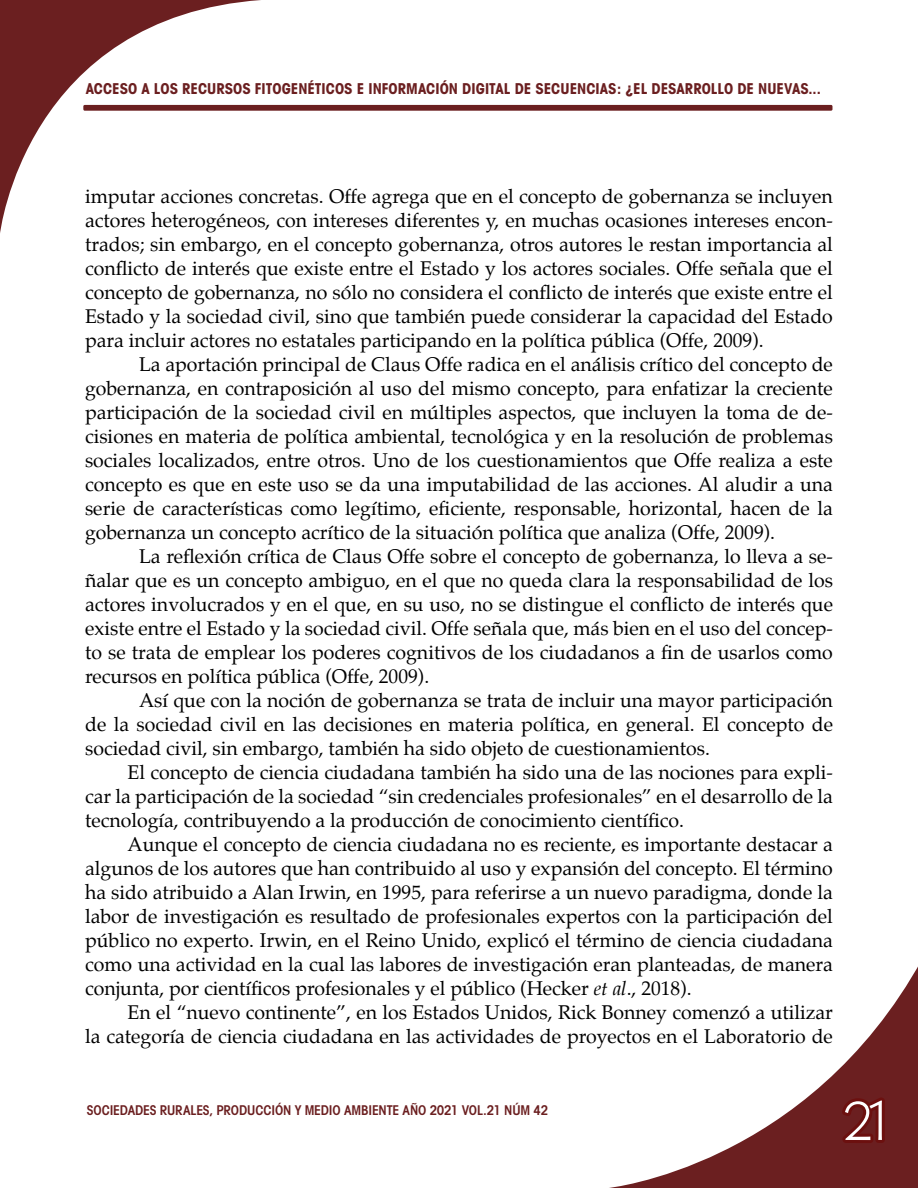
<style>
.page{position:relative;width:918px;height:1188px;background:#fff}
.page>*{position:absolute;margin:0;border:0;box-sizing:border-box;transform-origin:0 0}
.t1{font:60px "Martin Got URWT Ligh";color:#fff}
.t2{font:19.5px/24px "Palatino";color:#000;text-align:justify}
.t3{font:700 condensed 15px "Avant Garde";color:#6b1f20}
.t4{font:13.5px "Avant Garde Cond Demi SC850";letter-spacing:-.015em;color:#6b1f20}
.s1{font-style:italic}
</style>
<div class="page">
<div style="left:83px;top:105px;width:749px;height:6px;background:#6b1f20;border-radius:2px"></div>
<svg style="left:0;top:0;width:262px;height:233px"></svg>
<svg style="left:609px;top:966px;width:309px;height:222px"></svg>
<svg style="left:837px;top:1093px;width:51px;height:53px;background:#6b1717"></svg>
<p class="t3" style="left:86px;top:79px;width:197px">ACCESO A LOS RECURSOS FITOGEN</p>
<p class="t3" style="left:308px;top:79px;width:120px">ÉTICOS E IN FORMACIÓN</p>
<p class="t3" style="left:462px;top:79px;width:116px">DIGITAL DE SECUENCIA</p>
<p class="t3" style="left:608px;top:79px;width:103px">S: ¿EL DESARROLLO</p>
<p class="t3" style="left:737px;top:79px;width:85px">DE NUEVAS...</p>
<p class="t2" style="left:85px;top:184px;width:749px">imputar acciones concretas. Offe agrega que en el concepto de gobernanza se incluyen actores heterogéneos, con intereses diferentes y, en muchas ocasiones intereses encon&shy;trados; sin embargo, en el concepto gobernanza, otros autores le restan importancia al conflicto de interés que existe entre el Estado y los actores sociales. Offe señala que el concepto de gobernanza, no sólo no considera el conflicto de interés que existe entre el Estado y la sociedad civil, sino que también puede considerar la capacidad del Estado para incluir actores no estatales participando en la política pública (Offe, 2009).</p>
<p class="t2" style="left:85px;top:352px;width:750px;text-indent:54px">La aportación principal de Claus Offe radica en el análisis crítico del concepto de gobernanza, en contraposición al uso del mismo concepto, para enfatizar la creciente participación de la sociedad civil en múltiples aspectos, que incluyen la toma de de&shy;cisiones en materia de política ambiental, tecnológica y en la resolución de problemas sociales localizados, entre otros. Uno de los cuestionamientos que Offe realiza a este concepto es que en este uso se da una imputabilidad de las acciones. Al aludir a una serie de características como legítimo, eficiente, responsable, horizontal, hacen de la gobernanza un concepto acrítico de la situación política que analiza (Offe, 2009).</p>
<p class="t2" style="left:85px;top:544px;width:749px;text-indent:54px">La reflexión crítica de Claus Offe sobre el concepto de gobernanza, lo lleva a se&shy;ñalar que es un concepto ambiguo, en el que no queda clara la responsabilidad de los actores involucrados y en el que, en su uso, no se distingue el conflicto de interés que existe entre el Estado y la sociedad civil. Offe señala que, más bien en el uso del concep&shy;to se trata de emplear los poderes cognitivos de los ciudadanos a fin de usarlos como recursos en política pública (Offe, 2009).</p>
<p class="t2" style="left:85px;top:688px;width:749px;text-indent:54px">Así que con la noción de gobernanza se trata de incluir una mayor participación de la sociedad civil en las decisiones en materia política, en general. El concepto de sociedad civil, sin embargo, también ha sido objeto de cuestionamientos.</p>
<p class="t2" style="left:85px;top:760px;width:749px;text-indent:43px">El concepto de ciencia ciudadana también ha sido una de las nociones para expli&shy;car la participación de la sociedad “sin credenciales profesionales” en el desarrollo de la tecnología, contribuyendo a la producción de conocimiento científico.</p>
<p class="t2" style="left:85px;top:832px;width:749px;text-indent:43px">Aunque el concepto de ciencia ciudadana no es reciente, es importante destacar a algunos de los autores que han contribuido al uso y expansión del concepto. El término ha sido atribuido a Alan Irwin, en 1995, para referirse a un nuevo paradigma, donde la labor de investigación es resultado de profesionales expertos con la participación del público no experto. Irwin, en el Reino Unido, explicó el término de ciencia ciudadana como una actividad en la cual las labores de investigación eran planteadas, de manera conjunta, por científicos profesionales y el público (Hecker <span class="s1">et al</span>., 2018).</p>
<p class="t2" style="left:85px;top:1000px;width:749px;text-align:right">En el “nuevo continente”, en los Estados Unidos, Rick Bonney comenzó a utilizar<br>la categoría de ciencia ciudadana en las actividades de proyectos en el Laboratorio de</p>
<p class="t4" style="left:87px;top:1101px;width:463px">SOCIEDADES RURALES, PRODUCCIÓN Y MEDIO AMBIENTE AÑO 2021 VOL.21 NÚM 42</p>
<h1 class="t1" style="left:843px;top:1085px;width:53px">21</h1>
</div>
